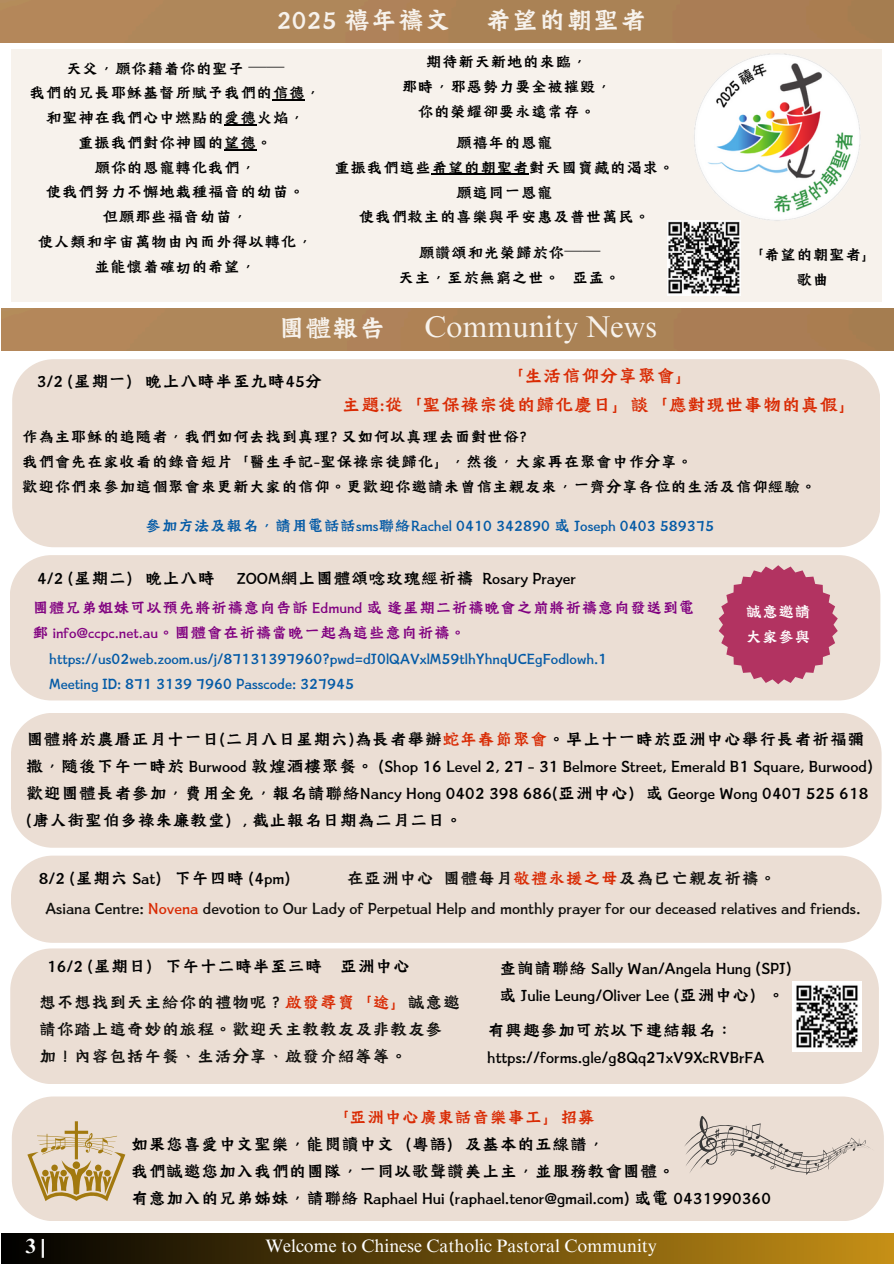
<style>
.page{position:relative;width:894px;height:1264px;background:#fff}
.page>*{position:absolute;margin:0;border:0;box-sizing:border-box;transform-origin:0 0}
.t1{font:30px "Canva Tide Kaplan HK";color:#f7f2ec}
.t2{font:30px "Times NRMT Pro";color:#f7f2ec}
.t3{font:21px/29.1px "Canva Tide Kaplan TC";color:#d92b04;text-align:center}
.t4{font:700 20.4px "Times NRMT Pro";color:#fff}
.t5{font:19.5px/27px "Canva Tide Kaplan HK";color:#000}
.t6{font:19.5px/27px "Canva Tide Kaplan HK";color:#100f0d}
.t7{font:19.5px "Canva Tide Kaplan TC";color:#000}
.t8{font:18px/24.8px "Canva Tide Kaplan HK";color:#000;text-align:center}
.t9{font:18px "Canva Tide Kaplan TC";color:#035aa6}
.t10{font:18px/24.8px "Canva Tide Kaplan TC";color:#800080}
.t11{font:18px "Times NRMT Pro";color:#fff}
.t12{font:18px/24.8px "Canva Tide Kaplan TC";color:#fff}
.s1{font-family:"Noto Sans CJ Ksc"}
.s2{color:#d92b04}
</style>
<div class="page">
<div style="left:0;top:0;width:893px;height:43px;background:#af8255"></div>
<div style="left:1px;top:1233px;width:892px;height:30px;background:linear-gradient(to right,#000,#c69016)"></div>
<div style="left:11px;top:713px;width:870px;height:134px;background:#ebded4"></div>
<div style="left:10px;top:555px;width:870px;height:145px;background:#ebded4"></div>
<svg style="left:718px;top:565px;width:119px;height:119px;background:#c16180"></svg>
<div style="left:12px;top:359px;width:867px;height:188px;background:#ebded4"></div>
<div style="left:11px;top:50px;width:870px;height:252px;background:#f7f2ec"></div>
<img style="left:685px;top:49px;width:189px;height:177px">
<div style="left:1px;top:308px;width:892px;height:43px;background:#af8255"></div>
<div style="left:10px;top:948px;width:868px;height:136px;background:#ebded4"></div>
<img style="left:791px;top:981px;width:70px;height:70px">
<img style="left:667px;top:220px;width:73px;height:76px">
<div style="left:12px;top:1096px;width:871px;height:125px;background:#ebded4"></div>
<svg style="left:684px;top:1115px;width:189px;height:63px;background:#d9cdc4"></svg>
<svg style="left:27px;top:1121px;width:98px;height:80px;background:#d7c29f"></svg>
<hr style="left:272px;top:99px;width:33px;height:2px;background:#000">
<hr style="left:224px;top:124px;width:32px;height:1px;background:#000">
<hr style="left:224px;top:149px;width:32px;height:1px;background:#000">
<hr style="left:431px;top:174px;width:97px;height:1px;background:#000">
<div style="left:11px;top:855px;width:870px;height:87px;background:#ebded4"></div>
<p class="t1" style="left:277px;top:3px;width:371px">2025 禧年禱文 希望的朝聖者</p>
<p class="t8" style="left:425px;top:49px;width:164px">期待新天新地的來臨，</p>
<p class="t8" style="left:401px;top:73px;width:212px">那時，邪惡勢力要全被摧毀，</p>
<p class="t8" style="left:417px;top:98px;width:180px">你的榮耀卻要永遠常存。</p>
<p class="t8" style="left:455px;top:129px;width:99px">願禧年的恩寵</p>
<p class="t8" style="left:334px;top:154px;width:342px">重振我們這些希望的朝聖者對天國寶藏的渴求。</p>
<h1 class="t8" style="left:455px;top:179px;width:99px">願這同一恩寵</h1>
<h1 class="t8" style="left:358px;top:204px;width:293px">使我們救主的喜樂與平安惠及普世萬民。</h1>
<h3 class="t8" style="left:418px;top:239px;width:183px">願讚頌和光榮歸於你<span class="s1">──</span></h3>
<h3 class="t8" style="left:398px;top:264px;width:224px">天主，至於無窮之世。 亞孟。</h3>
<p class="t1" style="left:278px;top:310px;width:109px">團體報告</p>
<p class="t2" style="left:424px;top:315px;width:234px">Community News</p>
<p class="t8" style="left:66px;top:55px;width:220px">天父，願你藉着你的聖子 <span class="s1">──</span></p>
<p class="t8" style="left:29px;top:80px;width:293px">我們的兄長耶穌基督所賦予我們的信德，</p>
<p class="t8" style="left:45px;top:105px;width:261px">和聖神在我們心中燃點的愛德火焰，</p>
<p class="t8" style="left:78px;top:129px;width:196px">重振我們對你神國的望德。</p>
<p class="t8" style="left:94px;top:154px;width:163px">願你的恩寵轉化我們，</p>
<p class="t8" style="left:45px;top:179px;width:261px">使我們努力不懈地栽種福音的幼苗。</p>
<p class="t8" style="left:102px;top:204px;width:147px">但願那些福音幼苗，</p>
<p class="t8" style="left:37px;top:228px;width:277px">使人類和宇宙萬物由內而外得以轉化，</p>
<p class="t8" style="left:94px;top:253px;width:164px">並能懷着確切的希望，</p>
<h3 class="t8" style="left:747px;top:242px;width:131px">「希望的朝聖者」歌曲</h3>
<p class="t7" style="left:37px;top:370px;width:287px">3/2 (星期一) 晚上八時半至九時45分</p>
<p class="t3" style="left:342px;top:360px;width:517px">「生活信仰分享聚會」<br>主題:從「聖保祿宗徒的歸化慶日」談「應對現世事物的真假」</p>
<p class="t8" style="left:22px;top:424px;width:506px">作為主耶穌的追隨者，我們如何去找到真理? 又如何以真理去面對世俗?</p>
<p class="t8" style="left:22px;top:448px;width:672px">我們會先在家收看的錄音短片「醫生手記-聖保祿宗徒歸化」，然後，大家再在聚會中作分享。</p>
<h3 class="t8" style="left:22px;top:473px;width:795px">歡迎你們來參加這個聚會來更新大家的信仰。更歡迎你邀請未曾信主親友來，一齊分享各位的生活及信仰經驗。</h3>
<h3 class="t9" style="left:145px;top:515px;width:570px">參加方法及報名，請用電話話sms聯絡Rachel 0410 342890 或 Joseph 0403 589375</h3>
<p class="t7" style="left:37px;top:566px;width:540px">4/2 (星期二) 晚上八時 ZOOM網上團體頌唸玫瑰經祈禱 Rosary Prayer</p>
<p class="t10" style="left:33px;top:594px;width:663px">團體兄弟姐妹可以預先將祈禱意向告訴 Edmund 或逢星期二祈禱晚會之前將祈禱意向發送到電郵 info@ccpc.net.au。團體會在祈禱當晚一起為這些意向祈禱。</p>
<p class="t9" style="left:49px;top:648px;width:559px">https://us02web.zoom.us/j/87131397960?pwd=dJ0lQAVxlM59tlhYhnqUCEgFodlowh.1</p>
<p class="t9" style="left:49px;top:673px;width:306px">Meeting ID: 871 3139 7960 Passcode: 327945</p>
<p class="t12" style="left:745px;top:598px;width:66px">誠意邀請大家參與</p>
<p class="t5" style="left:26px;top:724px;width:848px">團體將於農曆正月十一日(二月八日星期六)為長者舉辦<span class="s2">蛇年春節聚會</span>。早上十一時於亞洲中心舉行長者祈福彌撒，隨後下午一時於 Burwood 敦煌酒樓聚餐。 (Shop 16 Level 2, 27 - 31 Belmore Street, Emerald B1 Square, Burwood)歡迎團體長者參加，費用全免，報名請聯絡Nancy Hong 0402 398 686(亞洲中心）或 George Wong 0407 525 618 (唐人街聖伯多祿朱廉教堂）, 截止報名日期為二月二日。</p>
<h3 class="t7" style="left:39px;top:866px;width:253px">8/2 (星期六 Sat) 下午四時 (4pm)</h3>
<h3 class="t6" style="left:346px;top:864px;width:431px">在亞洲中心團體每月<span class="s2">敬禮永援之母</span>及為已亡親友祈禱。</h3>
<h3 class="t6" style="left:45px;top:893px;width:816px">Asiana Centre: <span class="s2">Novena</span> devotion to Our Lady of Perpetual Help and monthly prayer for our deceased relatives and friends.</h3>
<p class="t7" style="left:47px;top:954px;width:364px">16/2 (星期日) 下午十二時半至三時 亞洲中心</p>
<h3 class="t6" style="left:39px;top:988px;width:423px">想不想找到天主給你的禮物呢？<span class="s2">啟發尋寶「途」</span>誠意邀請你踏上這奇妙的旅程。歡迎天主教教友及非教友參加！內容包括午餐、生活分享、啟發介紹等等。</h3>
<p class="t5" style="left:499px;top:953px;width:294px">查詢請聯絡 Sally Wan/Angela Hung (SPJ)或 Julie Leung/Oliver Lee (亞洲中心）。</p>
<p class="t5" style="left:487px;top:1016px;width:278px">有興趣參加可於以下連結報名：https://forms.gle/g8Qq27xV9XcRVBrFA</p>
<h3 class="t5" style="left:131px;top:1102px;width:641px;text-indent:201px"><span class="s2">「亞洲中心廣東話音樂事工」招募<br></span>如果您喜愛中文聖樂，能閱讀中文（粵語）及基本的五線譜，<br>我們誠邀您加入我們的團隊，一同以歌聲讚美上主，並服務教會團體。<br>有意加入的兄弟姊妹，請聯絡 Raphael Hui (raphael.tenor@gmail.com) 或電 0431990360</h3>
<h1 class="t4" style="left:26px;top:1238px;width:21px">3|</h1>
<p class="t11" style="left:265px;top:1238px;width:393px">Welcome to Chinese Catholic Pastoral Community</p>
</div>
